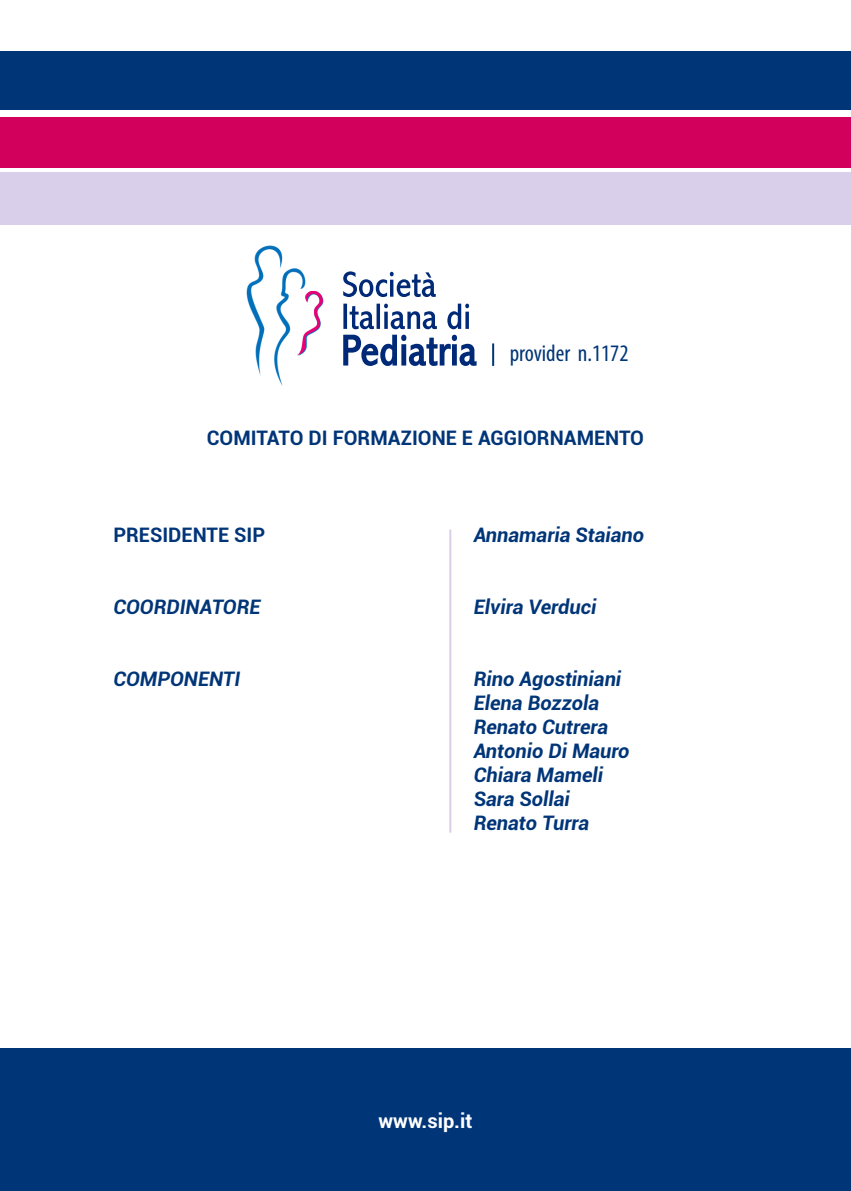
<style>
.page{position:relative;width:851px;height:1191px;background:#fff}
.page>*{position:absolute;margin:0;border:0;box-sizing:border-box;transform-origin:0 0}
.t1{font:condensed 23.8px "Myriad Pro";color:#003578}
.t2{font:italic 700 20px "Roboto";color:#003578}
.t3{font:700 20px "Roboto";color:#003578}
.t4{font:700 20px "Roboto";color:#fff}
</style>
<div class="page">
<div style="left:0;top:117px;width:850px;height:50px;background:#d2005c"></div>
<div style="left:0;top:51px;width:850px;height:59px;background:#003578"></div>
<div style="left:0;top:173px;width:850px;height:52px;background:#dacfea"></div>
<hr style="left:449px;top:529px;width:2px;height:303px;background:#dacfea">
<svg style="left:343px;top:335px;width:133px;height:31px"></svg>
<svg style="left:343px;top:304px;width:126px;height:25px"></svg>
<svg style="left:343px;top:271px;width:92px;height:26px"></svg>
<img style="left:246px;top:245px;width:60px;height:141px">
<img style="left:297px;top:291px;width:27px;height:95px">
<hr style="left:492px;top:343px;width:2px;height:23px;background:#003578">
<div style="left:0;top:1048px;width:850px;height:143px;background:#003578"></div>
<p class="t1" style="left:509px;top:339px;width:120px">provider n.1172</p>
<p class="t3" style="left:207px;top:427px;width:438px">COMITATO DI FORMAZIONE E AGGIORNAMENTO</p>
<p class="t3" style="left:113px;top:523px;width:153px">PRESIDENTE SIP</p>
<p class="t2" style="left:473px;top:523px;width:172px">Annamaria Staiano</p>
<p class="t2" style="left:113px;top:595px;width:149px">COORDINATORE</p>
<p class="t2" style="left:473px;top:595px;width:124px">Elvira Verduci</p>
<p class="t2" style="left:113px;top:667px;width:128px">COMPONENTI</p>
<p class="t2" style="left:473px;top:667px;width:149px">Rino Agostiniani</p>
<p class="t2" style="left:473px;top:691px;width:127px">Elena Bozzola</p>
<p class="t2" style="left:473px;top:715px;width:136px">Renato Cutrera</p>
<p class="t2" style="left:473px;top:739px;width:157px">Antonio Di Mauro</p>
<p class="t2" style="left:473px;top:763px;width:131px">Chiara Mameli</p>
<p class="t2" style="left:473px;top:787px;width:98px">Sara Sollai</p>
<p class="t2" style="left:473px;top:811px;width:117px">Renato Turra</p>
<p class="t4" style="left:378px;top:1109px;width:95px">www.sip.it</p>
</div>
